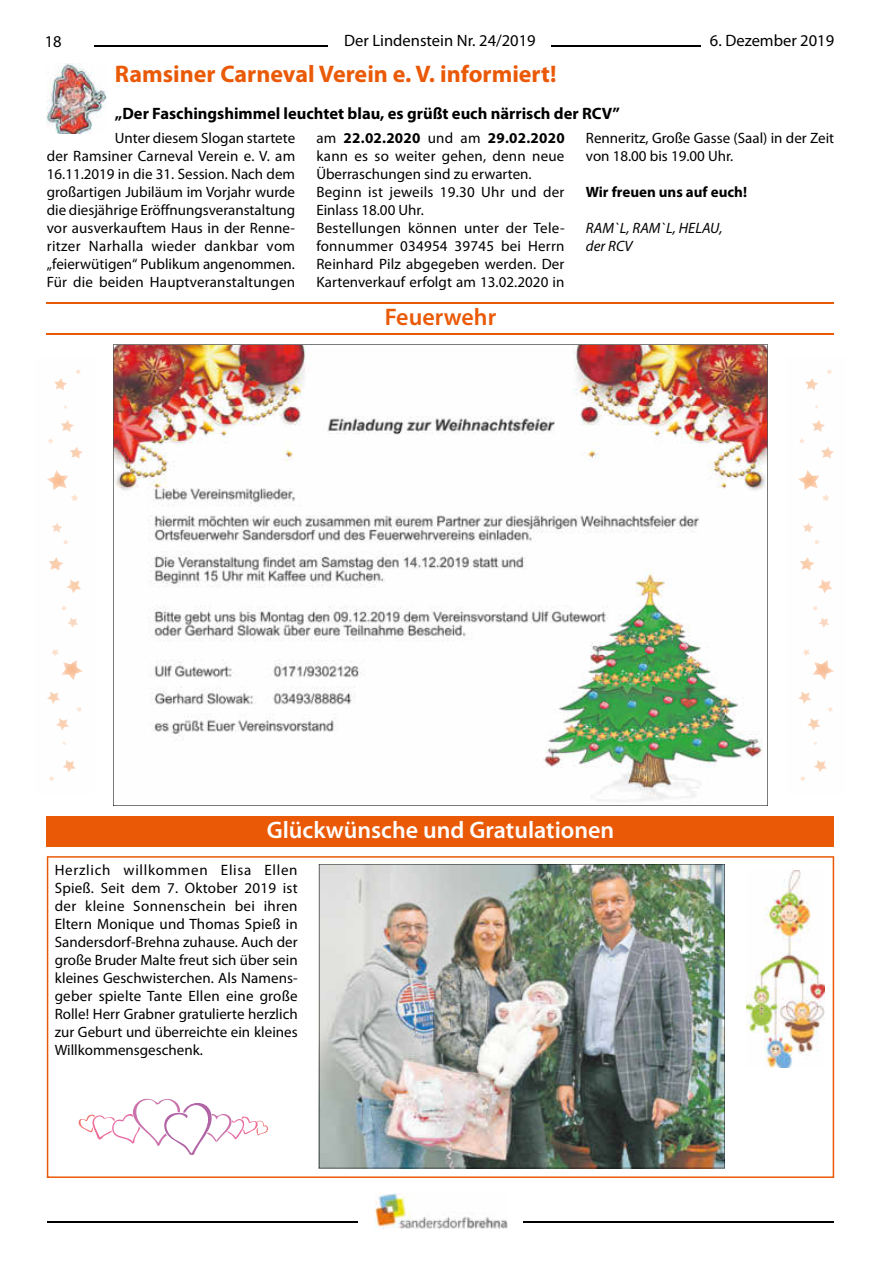
<style>
.page{position:relative;width:881px;height:1263px;background:#fff}
.page>*{position:absolute;margin:0;border:0;box-sizing:border-box;transform-origin:0 0}
.t1{font:700 24px "Myriad Pro";color:#ea5906}
.t2{font:600 24px "Myriad Pro";color:#fff}
.t3{font:600 24px "Myriad Pro";color:#ea5906}
.t4{font:700 16.5px "Myriad Pro";color:#000}
.t5{font:16.5px "Myriad Pro";color:#000}
.t6{font:15px/18px "Myriad Pro";letter-spacing:.005em;color:#000;text-align:justify}
.t7{font:italic 15px/18px "Myriad Pro";color:#000}
.t8{font:700 15px "Myriad Pro";color:#000}
.s1{font-weight:700}
</style>
<div class="page">
<hr style="left:94px;top:45px;width:234px;height:2px;background:#000">
<hr style="left:551px;top:45px;width:282px;height:2px;background:#000">
<div style="left:701px;top:33px;width:137px;height:15px;background:#fff"></div>
<hr style="left:47px;top:1221px;width:310px;height:1px;background:#000">
<hr style="left:523px;top:1222px;width:310px;height:1px;background:#000">
<img style="left:375px;top:1194px;width:132px;height:34px">
<img style="left:47px;top:64px;width:59px;height:69px">
<hr style="left:47px;top:302px;width:786px;height:1px;background:#ea5906">
<hr style="left:47px;top:333px;width:786px;height:2px;background:#ea5906">
<img style="left:113px;top:344px;width:654px;height:462px">
<div style="left:47px;top:816px;width:786px;height:30px;background:#ea5906"></div>
<img style="left:47px;top:856px;width:786px;height:322px">
<img style="left:47px;top:470px;width:21px;height:20px">
<svg style="left:75px;top:369px;width:6px;height:5px"></svg>
<svg style="left:61px;top:420px;width:13px;height:12px"></svg>
<svg style="left:54px;top:378px;width:13px;height:12px"></svg>
<img style="left:49px;top:557px;width:14px;height:13px">
<svg style="left:52px;top:523px;width:10px;height:10px"></svg>
<svg style="left:71px;top:494px;width:8px;height:7px"></svg>
<svg style="left:70px;top:446px;width:13px;height:13px"></svg>
<svg style="left:48px;top:438px;width:5px;height:5px"></svg>
<svg style="left:63px;top:540px;width:6px;height:5px"></svg>
<img style="left:61px;top:660px;width:22px;height:20px">
<svg style="left:49px;top:776px;width:6px;height:5px"></svg>
<svg style="left:56px;top:718px;width:13px;height:12px"></svg>
<img style="left:63px;top:760px;width:13px;height:12px">
<img style="left:66px;top:579px;width:15px;height:14px">
<svg style="left:67px;top:618px;width:11px;height:10px"></svg>
<svg style="left:51px;top:649px;width:8px;height:7px"></svg>
<svg style="left:47px;top:691px;width:13px;height:13px"></svg>
<svg style="left:76px;top:707px;width:6px;height:5px"></svg>
<svg style="left:61px;top:606px;width:6px;height:5px"></svg>
<img style="left:798px;top:470px;width:21px;height:20px">
<svg style="left:826px;top:369px;width:5px;height:5px"></svg>
<svg style="left:812px;top:420px;width:12px;height:12px"></svg>
<img style="left:805px;top:378px;width:13px;height:12px">
<img style="left:800px;top:557px;width:14px;height:13px">
<svg style="left:803px;top:523px;width:10px;height:10px"></svg>
<svg style="left:822px;top:494px;width:7px;height:7px"></svg>
<svg style="left:821px;top:447px;width:12px;height:12px"></svg>
<svg style="left:799px;top:438px;width:5px;height:5px"></svg>
<svg style="left:814px;top:539px;width:5px;height:6px"></svg>
<img style="left:813px;top:660px;width:20px;height:20px">
<svg style="left:800px;top:776px;width:5px;height:5px"></svg>
<img style="left:807px;top:718px;width:13px;height:13px">
<svg style="left:814px;top:760px;width:12px;height:12px"></svg>
<img style="left:818px;top:579px;width:14px;height:14px">
<svg style="left:819px;top:618px;width:10px;height:10px"></svg>
<svg style="left:803px;top:649px;width:6px;height:7px"></svg>
<img style="left:798px;top:691px;width:13px;height:13px">
<svg style="left:828px;top:707px;width:4px;height:5px"></svg>
<svg style="left:812px;top:606px;width:5px;height:5px"></svg>
<svg style="left:79px;top:1099px;width:189px;height:56px"></svg>
<img style="left:746px;top:870px;width:78px;height:197px">
<p class="t5" style="left:45px;top:32px;width:18px">18</p>
<p class="t5" style="left:344px;top:31px;width:193px">Der Lindenstein Nr. 24/2019</p>
<p class="t5" style="left:709px;top:30px;width:126px">6. Dezember 2019</p>
<h1 class="t1" style="left:115px;top:58px;width:443px">Ramsiner Carneval Verein e. V. informiert!</h1>
<p class="t4" style="left:115px;top:102px;width:506px">„Der Faschingshimmel leuchtet blau, es grüßt euch närrisch der RCV”</p>
<p class="t6" style="left:47px;top:129px;width:250px;text-indent:68px">Unter diesem Slogan startete der Ramsiner Carneval Verein e. V. am 16.11.2019 in die 31. Session. Nach dem großartigen Jubiläum im Vorjahr wurde die diesjährige Eröffnungsveranstaltung vor ausverkauftem Haus in der Renne&shy;ritzer Narhalla wieder dankbar vom „feierwütigen“ Publikum angenommen.<br>Für die beiden Hauptveranstaltungen</p>
<p class="t6" style="left:316px;top:129px;width:250px;text-align:left">am <span class="s1">22.02.2020</span> und am <span class="s1">29.02.2020 </span>kann es so weiter gehen, denn neue Überraschungen sind zu erwarten.<br>Beginn ist jeweils 19.30 Uhr und der Einlass 18.00 Uhr.<br>Bestellungen können unter der Tele&shy;fonnummer 034954 39745 bei Herrn Reinhard Pilz abgegeben werden. Der Kartenverkauf erfolgt am 13.02.2020 in</p>
<p class="t6" style="left:585px;top:129px;width:250px">Renneritz, Große Gasse (Saal) in der Zeit von 18.00 bis 19.00 Uhr.</p>
<p class="t8" style="left:585px;top:182px;width:162px">Wir freuen uns auf euch!</p>
<p class="t7" style="left:585px;top:219px;width:138px">RAM`L, RAM`L, HELAU, der RCV</p>
<h1 class="t3" style="left:384px;top:301px;width:113px">Feuerwehr</h1>
<h1 class="t2" style="left:266px;top:814px;width:349px">Glückwünsche und Gratulationen</h1>
<p class="t6" style="left:55px;top:861px;width:244px">Herzlich willkommen Elisa Ellen Spieß. Seit dem 7. Oktober 2019 ist der kleine Sonnenschein bei ihren Eltern Monique und Thomas Spieß in Sandersdorf-Brehna zuhause. Auch der große Bruder Malte freut sich über sein kleines Geschwisterchen. Als Namens&shy;geber spielte Tante Ellen eine große Rolle! Herr Grabner gratulierte herzlich zur Geburt und überreichte ein kleines Willkommensgeschenk.</p>
</div>
